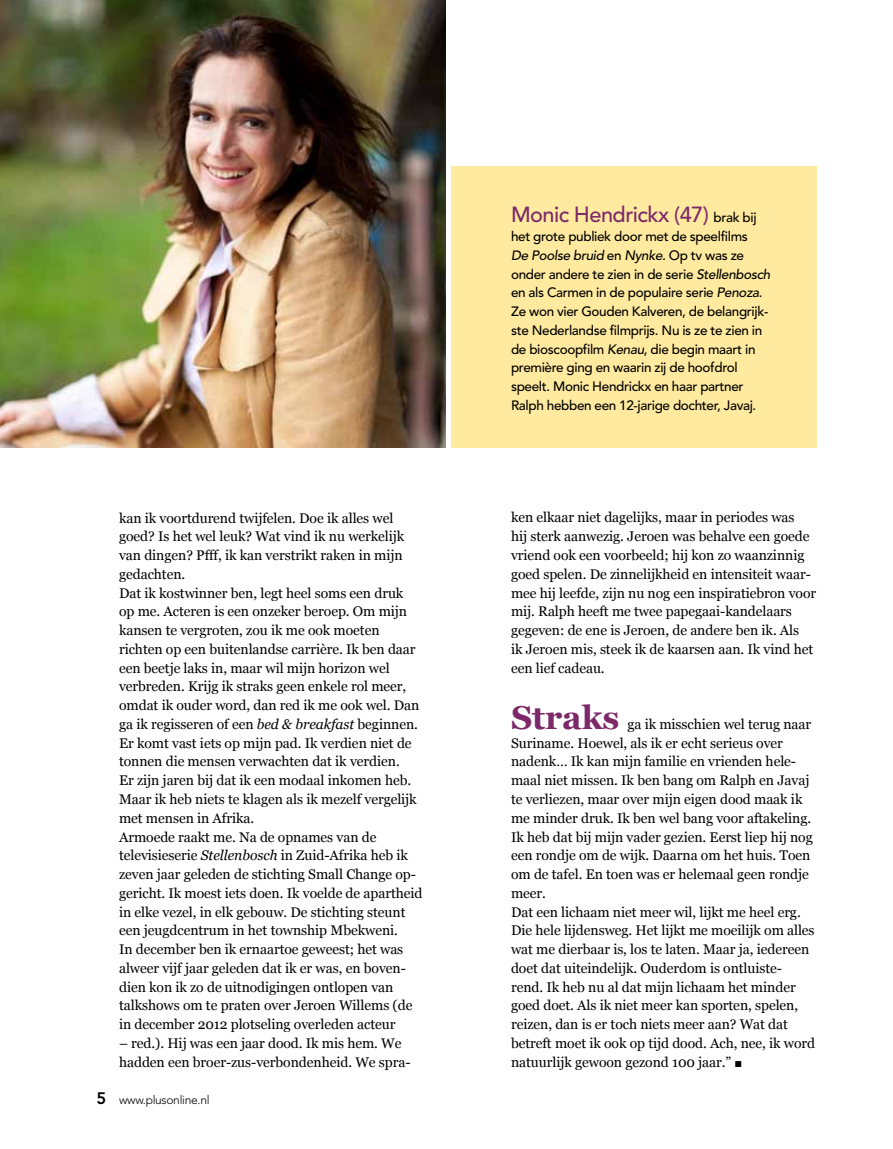
<style>
.page{position:relative;width:893px;height:1149px;background:#fff}
.page>*{position:absolute;margin:0;border:0;box-sizing:border-box;transform-origin:0 0}
.t1{font:700 33px "Georgia";letter-spacing:-.005em;color:#7d2969}
.t2{font:500 21.75px "Avenir LT Std";letter-spacing:-.025em;color:#7d2969}
.t3{font:13.95px/18.8px "Georgia";letter-spacing:-.005em;color:#000}
.t4{font:500 13.5px/18.8px "Avenir LT Std";letter-spacing:-.025em;color:#000}
.t5{font:300 12px "Avenir LT Std";letter-spacing:-.025em;color:#000}
.s1{font-style:italic}
.s2{font-weight:800;font-size:16.5px}
.s3{font-size:13.5px;color:#000}
</style>
<div class="page">
<div style="left:451px;top:166px;width:365px;height:281px;background:#ffea9f"></div>
<img style="left:0;top:0;width:446px;height:447px">
<p class="t3" style="left:119px;top:508px;width:305px">kan ik voortdurend twijfelen. Doe ik alles wel goed? Is het wel leuk? Wat vind ik nu werkelijk van dingen? Pfff, ik kan verstrikt raken in mijn gedachten.<br>Dat ik kostwinner ben, legt heel soms een druk<br>op me. Acteren is een onzeker beroep. Om mijn kansen te vergroten, zou ik me ook moeten richten op een buitenlandse carrière. Ik ben daar een beetje laks in, maar wil mijn horizon wel verbreden. Krijg ik straks geen enkele rol meer, omdat ik -ouder word, dan red ik me ook wel. Dan ga ik regisseren of een <span class="s1">bed &amp; breakfast</span> beginnen.<br>Er komt vast iets op mijn pad. Ik verdien niet de tonnen die mensen verwachten dat ik verdien.<br>Er zijn jaren bij dat ik een modaal inkomen heb.<br>Maar ik heb niets te klagen als ik mezelf vergelijk met mensen in Afrika.<br>Armoede raakt me. Na de opnames van de televisieserie <span class="s1">Stellenbosch</span> in Zuid-Afrika heb ik zeven jaar geleden de stichting Small Change op&shy;gericht. Ik moest iets doen. Ik voelde de apartheid in elke vezel, in elk gebouw. De stichting steunt een jeugdcentrum in het township Mbekweni.<br>In december ben ik ernaartoe geweest; het was alweer vijf jaar geleden dat ik er was, en boven&shy;dien kon ik zo de uitnodigingen ontlopen van talkshows om te praten over Jeroen Willems (de in december 2012 plotseling overleden acteur</p>
<p class="t3" style="left:119px;top:1033px;width:293px">– red.). Hij was een jaar dood. Ik mis hem. We hadden een broer-zus-verbondenheid. We spra-</p>
<p class="t5" style="left:97px;top:1092px;width:115px"><span class="s2">5</span> www.plusonline.nl</p>
<h2 class="t2" style="left:511px;top:202px;width:247px">Monic Hendrickx (47) <span class="s3">brak bij</span></h2>
<p class="t4" style="left:511px;top:227px;width:261px">het grote publiek door met de speelfilms<br><span class="s1">De Poolse bruid</span> en <span class="s1">Nynke.</span> Op tv was ze onder andere te zien in de serie <span class="s1">Stellenbosch </span>en als Carmen in de populaire serie <span class="s1">Penoza</span>.<br>Ze won vier Gouden Kalveren, de belangrijk&shy;ste Nederlandse filmprijs. Nu is ze te zien in de bioscoopfilm <span class="s1">Kenau</span>, die begin maart in première ging en waarin zij de hoofdrol speelt. Monic Hendrickx en haar partner Ralph hebben een 12-jarige dochter, Javaj.</p>
<p class="t3" style="left:511px;top:508px;width:307px">ken elkaar niet dagelijks, maar in periodes was<br>hij sterk aanwezig. Jeroen was behalve een goede vriend ook een voorbeeld; hij kon zo waanzinnig goed spelen. De zinnelijkheid en intensiteit waar&shy;mee hij leefde, zijn nu nog een inspiratiebron voor mij. Ralph heeft me twee papegaai-kandelaars gegeven: de ene is Jeroen, de andere ben ik. Als<br>ik Jeroen mis, steek ik de kaarsen aan. Ik vind het een lief cadeau.</p>
<h1 class="t1" style="left:511px;top:696px;width:110px">Straks</h1>
<p class="t3" style="left:511px;top:714px;width:306px;text-indent:116px">ga ik misschien wel terug naar Suriname. Hoewel, als ik er echt serieus over nadenk… Ik kan mijn familie en vrienden hele&shy;maal niet missen. Ik ben bang om Ralph en Javaj te verliezen, maar over mijn eigen dood maak ik me minder druk. Ik ben wel bang voor aftakeling.<br>Ik heb dat bij mijn vader gezien. Eerst liep hij nog een rondje om de wijk. Daarna om het huis. Toen om de tafel. En toen was er helemaal geen rondje meer.<br>Dat een lichaam niet meer wil, lijkt me heel erg.<br>Die hele lijdensweg. Het lijkt me moeilijk om alles wat me dierbaar is, los te laten. Maar ja, iedereen doet dat uiteindelijk. Ouderdom is ontluiste&shy;rend. Ik heb nu al dat mijn lichaam het minder goed doet. Als ik niet meer kan sporten, spelen, reizen, dan is er toch niets meer aan? Wat dat betreft moet ik ook op tijd dood. Ach, nee, ik word natuurlijk gewoon gezond 100 jaar.” ▪</p>
</div>
